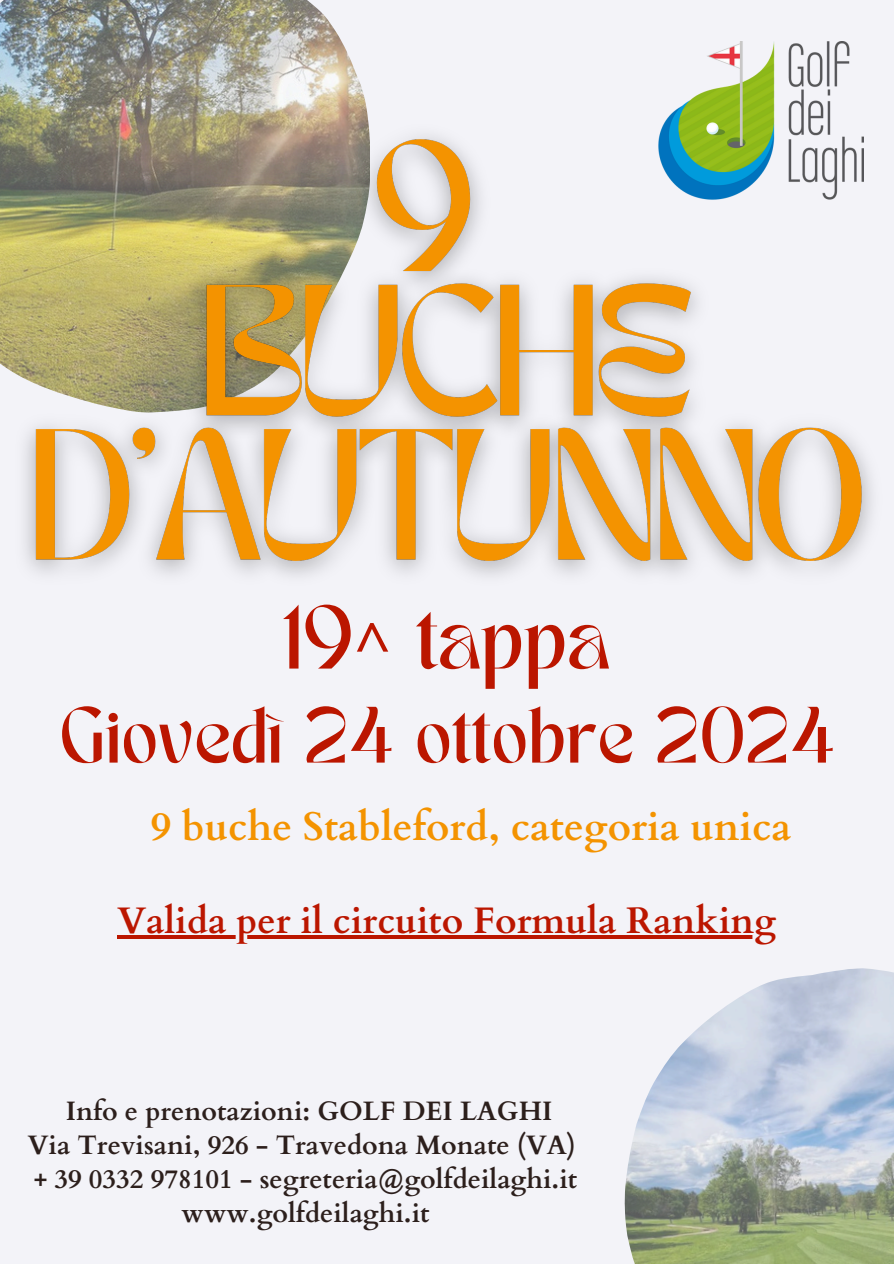
<style>
.page{position:relative;width:894px;height:1264px;background:#fff}
.page>*{position:absolute;margin:0;border:0;box-sizing:border-box;transform-origin:0 0}
.t1{font:63.3px "TANMERINGUE";color:#bb1600}
.t2{font:55.8px "TANMERINGUE";color:#bb1600}
.t3{font:700 39.9px "Cardo";color:#f49300}
.t4{font:700 36.9px "Cardo";color:#bb1600}
.t5{font:700 26.7px "Cardo";color:#2c1f1c}
.s1{font-family:"Noto Sans"}
</style>
<div class="page">
<div style="left:0;top:0;width:893px;height:1263px;background:#f3f3f8"></div>
<img style="left:673px;top:42px;width:177px;height:70px">
<img style="left:0;top:0;width:367px;height:367px">
<img style="left:624px;top:968px;width:269px;height:295px">
<img style="left:5px;top:112px;width:867px;height:464px">
<hr style="left:117px;top:935px;width:659px;height:3px;background:#bb1600">
<p class="t1" style="left:283px;top:604px;width:328px">19<span class="s1">^</span> tappa</p>
<h3 class="t2" style="left:60px;top:706px;width:775px">Giovedì 24 ottobre 2024</h3>
<h4 class="t3" style="left:151px;top:800px;width:642px">9 buche Stableford, categoria unica</h4>
<h2 class="t4" style="left:117px;top:896px;width:660px">Valida per il circuito Formula Ranking</h2>
<h4 class="t5" style="left:66px;top:1093px;width:488px">Info e prenotazioni: GOLF DEI LAGHI</h4>
<p class="t5" style="left:28px;top:1127px;width:549px">Via Trevisani, 926 - Travedona Monate (VA)</p>
<p class="t5" style="left:34px;top:1161px;width:545px">+ 39 0332 978101 - segreteria@golfdeilaghi.it</p>
<p class="t5" style="left:181px;top:1195px;width:249px">www.golfdeilaghi.it</p>
</div>
